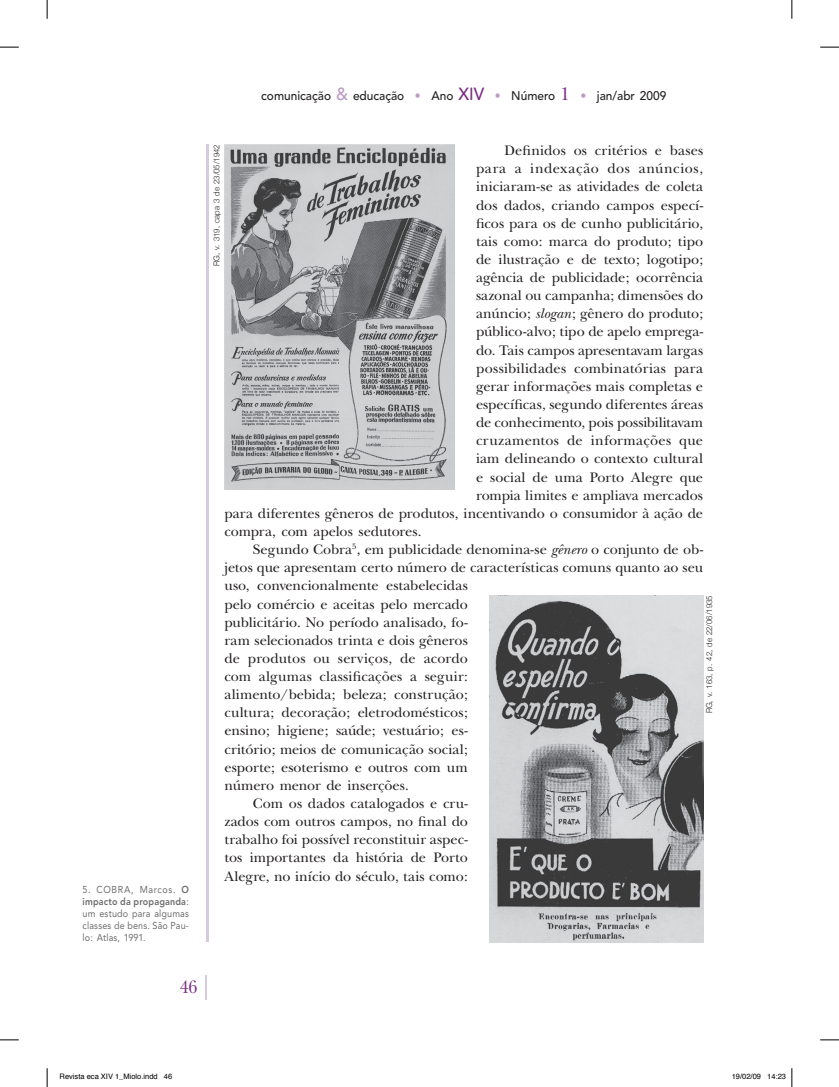
<style>
.page{position:relative;width:839px;height:1087px;background:#fff}
.page>*{position:absolute;margin:0;border:0;box-sizing:border-box;transform-origin:0 0}
.t1{font:18.75px "New Baskerville";color:#7b2a83;scale:.9 1}
.t2{font:14.38px "New Baskerville";color:#231f20}
.t3{font:14.38px "New Baskerville";letter-spacing:.02em;color:#231f20}
.t4{font:14.38px "New Baskerville";letter-spacing:.045em;color:#231f20}
.t5{font:500 12.5px "Avenir";color:#231f20;scale:.95 1}
.t6{font:10px/12px "Avenir";letter-spacing:.02em;color:#6c6d70;text-align:justify;scale:.9 1}
.t7{font:300 8.12px "Helvetica Neue";color:#231f20;scale:.95 1}
.t8{font:7.5px "Helvetica";color:#000}
.s1{font-size:17.5px;color:#bc9cc2}
.s2{color:#bc9cc2}
.s3{font-size:17.5px;color:#7b2a83}
.s4{font-family:"New Baskerville";font-weight:400;font-size:18.75px;color:#7b2a83}
.s5{font-weight:800}
.s6{font-style:italic}
</style>
<div class="page">
<hr style="left:207px;top:145px;width:2px;height:797px;background:#d8c9de">
<hr style="left:205px;top:975px;width:2px;height:25px;background:#d8c9de">
<img style="left:224px;top:144px;width:231px;height:345px">
<img style="left:489px;top:596px;width:214px;height:346px">
<svg style="left:0;top:46px;width:19px;height:2px"></svg>
<svg style="left:820px;top:46px;width:18px;height:2px"></svg>
<svg style="left:0;top:1039px;width:19px;height:1px"></svg>
<svg style="left:820px;top:1039px;width:18px;height:1px"></svg>
<svg style="left:46px;top:0;width:2px;height:19px"></svg>
<svg style="left:46px;top:1068px;width:2px;height:18px"></svg>
<svg style="left:791px;top:0;width:1px;height:19px"></svg>
<svg style="left:791px;top:1068px;width:1px;height:18px"></svg>
<p class="t5" style="left:261px;top:89px;width:428px">comunicação <span class="s1">&amp;</span> educação <span class="s2">•</span> Ano <span class="s3">XIV</span> <span class="s2">•</span> Número <span class="s4">1</span> <span class="s2">•</span> jan/abr 2009</p>
<p class="t6" style="left:83px;top:883px;width:120px">5. COBRA, Marcos. <span class="s5">O impacto da propaganda</span>: um estudo para algumas classes de bens. São Pau&shy;lo: Atlas, 1991.</p>
<h1 class="t1" style="left:180px;top:975px;width:21px">46</h1>
<p class="t7" style="left:211px;top:266px;width:129px;rotate:-90deg">RG, v. 319, capa 3 de 23/05/1942</p>
<p class="t2" style="left:504px;top:142px;width:200px">Definidos os critérios e bases</p>
<p class="t4" style="left:476px;top:160px;width:228px">para a indexação dos anúncios,</p>
<p class="t2" style="left:476px;top:178px;width:228px">iniciaram-se as atividades de coleta</p>
<p class="t2" style="left:476px;top:196px;width:228px">dos dados, criando campos especí-</p>
<p class="t2" style="left:476px;top:214px;width:228px">ficos para os de cunho publicitário,</p>
<p class="t2" style="left:476px;top:233px;width:228px">tais como: marca do produto; tipo</p>
<p class="t2" style="left:476px;top:251px;width:228px">de ilustração e de texto; logotipo;</p>
<p class="t2" style="left:476px;top:269px;width:228px">agência de publicidade; ocorrência</p>
<p class="t2" style="left:476px;top:287px;width:228px">sazonal ou campanha; dimensões do</p>
<p class="t2" style="left:476px;top:305px;width:228px">anúncio; <span class="s6">slogan</span>; gênero do produto;</p>
<p class="t2" style="left:476px;top:323px;width:228px">público-alvo; tipo de apelo emprega-</p>
<p class="t2" style="left:476px;top:341px;width:228px">do. Tais campos apresentavam largas</p>
<p class="t2" style="left:476px;top:359px;width:228px">possibilidades combinatórias para</p>
<p class="t2" style="left:476px;top:378px;width:228px">gerar informações mais completas e</p>
<p class="t2" style="left:476px;top:396px;width:228px">específicas, segundo diferentes áreas</p>
<p class="t2" style="left:476px;top:414px;width:228px">de conhecimento, pois possibilitavam</p>
<p class="t3" style="left:476px;top:432px;width:228px">cruzamentos de informações que</p>
<p class="t2" style="left:476px;top:450px;width:228px">iam delineando o contexto cultural</p>
<p class="t2" style="left:476px;top:468px;width:228px">e social de uma Porto Alegre que</p>
<p class="t2" style="left:476px;top:486px;width:228px">rompia limites e ampliava mercados</p>
<p class="t2" style="left:224px;top:505px;width:480px">para diferentes gêneros de produtos, incentivando o consumidor à ação de</p>
<p class="t2" style="left:224px;top:523px;width:198px">compra, com apelos sedutores.</p>
<p class="t2" style="left:253px;top:541px;width:452px">Segundo Cobra<sup>5</sup>, em publicidade denomina-se <span class="s6">gênero</span> o conjunto de ob-</p>
<p class="t2" style="left:224px;top:559px;width:480px">jetos que apresentam certo número de características comuns quanto ao seu</p>
<p class="t2" style="left:224px;top:577px;width:245px">uso, convencionalmente estabelecidas</p>
<p class="t2" style="left:224px;top:595px;width:245px">pelo comércio e aceitas pelo mercado</p>
<p class="t2" style="left:224px;top:613px;width:245px">publicitário. No período analisado, fo-</p>
<p class="t2" style="left:224px;top:631px;width:245px">ram selecionados trinta e dois gêneros</p>
<p class="t2" style="left:224px;top:649px;width:245px">de produtos ou serviços, de acordo</p>
<p class="t2" style="left:224px;top:668px;width:245px">com algumas classificações a seguir:</p>
<p class="t2" style="left:224px;top:686px;width:245px">alimento/bebida; beleza; construção;</p>
<p class="t2" style="left:224px;top:704px;width:245px">cultura; decoração; eletrodomésticos;</p>
<p class="t2" style="left:224px;top:722px;width:245px">ensino; higiene; saúde; vestuário; es-</p>
<p class="t2" style="left:224px;top:740px;width:245px">critório; meios de comunicação social;</p>
<p class="t2" style="left:224px;top:758px;width:245px">esporte; esoterismo e outros com um</p>
<p class="t2" style="left:224px;top:776px;width:186px">número menor de inserções.</p>
<p class="t2" style="left:253px;top:795px;width:216px">Com os dados catalogados e cru-</p>
<p class="t2" style="left:224px;top:813px;width:245px">zados com outros campos, no final do</p>
<p class="t2" style="left:224px;top:831px;width:245px">trabalho foi possível reconstituir aspec-</p>
<p class="t2" style="left:224px;top:849px;width:245px">tos importantes da história de Porto</p>
<p class="t2" style="left:224px;top:867px;width:245px">Alegre, no início do século, tais como:</p>
<p class="t7" style="left:704px;top:713px;width:125px;rotate:-90deg">RG, v. 163, p. 42, de 22/06/1935</p>
<p class="t8" style="left:60px;top:1070px;width:114px">Revista eca XIV 1_Miolo.indd 46</p>
<p class="t8" style="left:731px;top:1070px;width:56px">19/02/09 14:23</p>
</div>
